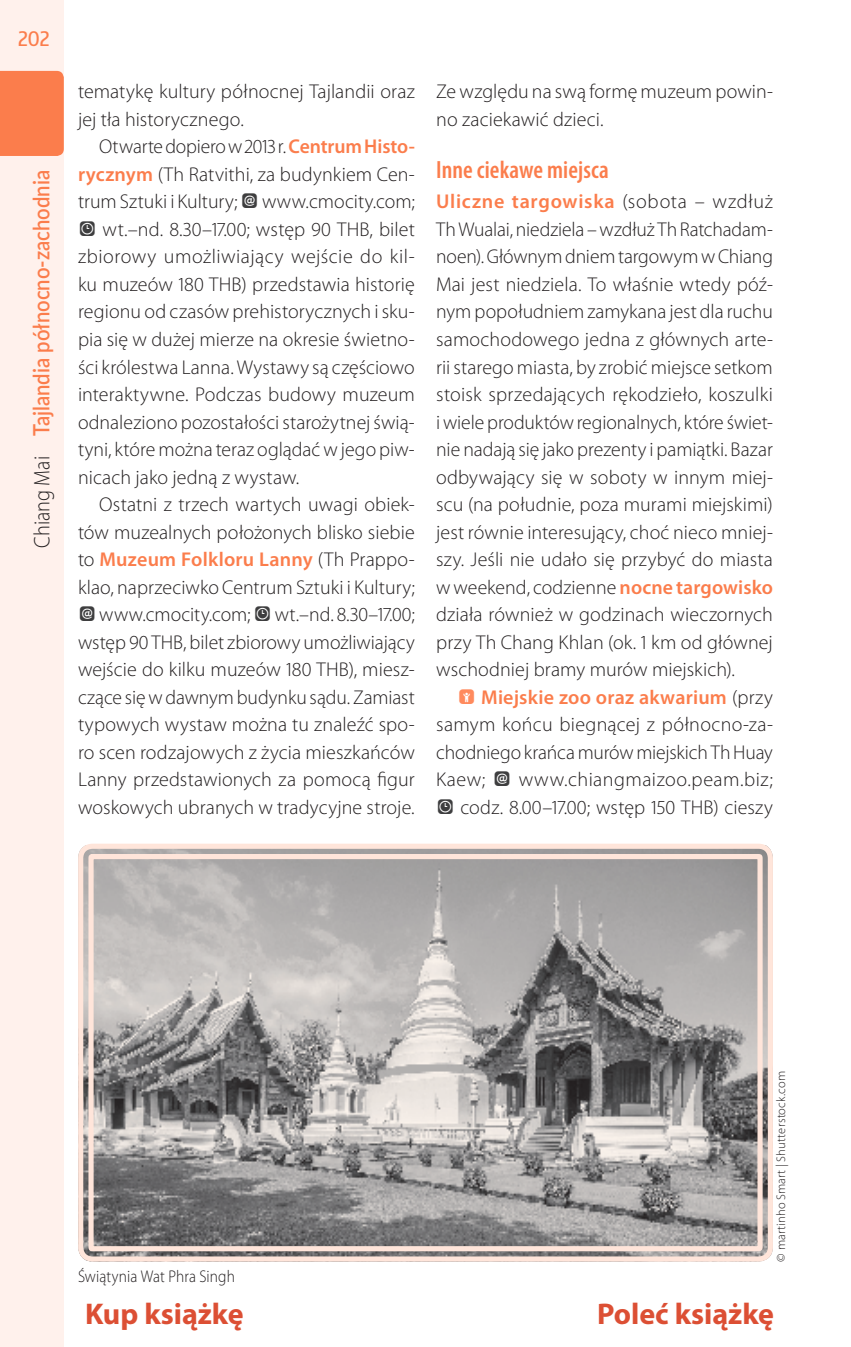
<style>
.page{position:relative;width:851px;height:1347px;background:#fff}
.page>*{position:absolute;margin:0;border:0;box-sizing:border-box;transform-origin:0 0}
.t1{font:700 30px "Myriad Pro";color:#dc4f34}
.t2{font:600 condensed 25px "Myriad Pro";letter-spacing:.005em;color:#fb7d4c}
.t3{font:600 22.5px "Lato";color:#fb7d4c;scale:.9 1}
.t4{font:300 20px/27.5px "Myriad Pro";letter-spacing:.005em;color:#231f20;text-align:justify}
.t5{font:500 20px "Encode Sans Condensed";color:#fb7d4c}
.t6{font:300 17px "Myriad Pro";letter-spacing:.005em;color:#231f20;scale:.9 1}
.t7{font:300 12.5px "Myriad Pro";letter-spacing:.015em;color:#231f20}
.s1{font-family:"Myriad Pro";font-weight:300;color:#231f20}
.s2{font-weight:600;color:#fb7d4c}
.s3{font-family:"ikony";font-weight:400;color:#3e3e3f}
.s4{font-family:"ikony";font-weight:400;color:#ff8a5d}
</style>
<div class="page">
<div style="left:0;top:0;width:64px;height:1346px;background:#fff1ec"></div>
<div style="left:0;top:71px;width:64px;height:85px;background:#fb7d4c"></div>
<div style="left:78px;top:843px;width:694px;height:418px;border:5px solid #ffe5da;border-radius:12px"></div>
<svg style="left:86px;top:851px;width:679px;height:402px;background:#a29f9e"></svg>
<p class="t5" style="left:18px;top:26px;width:33px">202</p>
<p class="t3" style="left:25px;top:547px;width:421px;rotate:-90deg"><span class="s1">Chiang Mai</span> Tajlandia północno-zachodnia</p>
<p class="t4" style="left:78px;top:78px;width:338px">tematykę kultury północnej Tajlandii oraz jej tła historycznego.</p>
<p class="t4" style="left:78px;top:133px;width:338px;text-indent:21px">Otwarte dopiero w 2013 r. <span class="s2">Centrum Histo&shy;rycznym</span> (Th Ratvithi, za budynkiem Cen&shy;trum Sztuki i Kultury; <span class="s3">@</span> www.cmocity.com; <span class="s3">)</span> wt.–nd. 8.30–17.00; wstęp 90 THB, bilet zbiorowy umożliwiający wejście do kil&shy;ku muzeów 180 THB) przedstawia historię regionu od czasów prehistorycznych i sku&shy;pia się w dużej mierze na okresie świetno&shy;ści królestwa Lanna. Wystawy są częściowo interaktywne. Podczas budowy muzeum odnaleziono pozostałości starożytnej świą&shy;tyni, które można teraz oglądać w jego piw&shy;nicach jako jedną z wystaw.</p>
<p class="t4" style="left:78px;top:490px;width:338px;text-indent:21px">Ostatni z trzech wartych uwagi obiek&shy;tów muzealnych położonych blisko siebie to <span class="s2">Muzeum Folkloru Lanny</span> (Th Prappo&shy;klao, naprzeciwko Centrum Sztuki i Kultury; <span class="s3">@</span> www.cmocity.com; <span class="s3">)</span> wt.–nd. 8.30–17.00; wstęp 90 THB, bilet zbiorowy umożliwiający wejście do kilku muzeów 180 THB), miesz&shy;czące się w dawnym budynku sądu. Zamiast typowych wystaw można tu znaleźć spo&shy;ro scen rodzajowych z życia mieszkańców Lanny przedstawionych za pomocą figur woskowych ubranych w tradycyjne stroje.</p>
<p class="t4" style="left:436px;top:78px;width:338px">Ze względu na swą formę muzeum powin&shy;no zaciekawić dzieci.</p>
<p class="t2" style="left:436px;top:155px;width:174px">Inne ciekawe miejsca</p>
<p class="t4" style="left:436px;top:188px;width:338px"><span class="s2">Uliczne targowiska</span> (sobota – wzdłuż Th Wualai, niedziela – wzdłuż Th Ratchadam&shy;noen). Głównym dniem targowym w Chiang Mai jest niedziela. To właśnie wtedy póź&shy;nym popołudniem zamykana jest dla ruchu samochodowego jedna z głównych arte&shy;rii starego miasta, by zrobić miejsce setkom stoisk sprzedających rękodzieło, koszulki i wiele produktów regionalnych, które świet&shy;nie nadają się jako prezenty i pamiątki. Bazar odbywający się w soboty w innym miej&shy;scu (na południe, poza murami miejskimi) jest równie interesujący, choć nieco mniej&shy;szy. Jeśli nie udało się przybyć do miasta w weekend, codzienne <span class="s2">nocne targowisko </span>działa również w godzinach wieczornych przy Th Chang Khlan (ok. 1 km od głównej wschodniej bramy murów miejskich).</p>
<p class="t4" style="left:436px;top:683px;width:338px;text-indent:21px"><span class="s4">-</span> <span class="s2">Miejskie zoo oraz akwarium</span> (przy samym końcu biegnącej z północno-za&shy;chodniego krańca murów miejskich Th Huay Kaew; <span class="s3">@</span> www.chiangmaizoo.peam.biz; <span class="s3">)</span> codz. 8.00–17.00; wstęp 150 THB) cieszy</p>
<p class="t6" style="left:78px;top:1265px;width:176px">Świątynia Wat Phra Singh</p>
<p class="t7" style="left:773px;top:1261px;width:192px;rotate:-90deg">© martinho Smart | Shutterstock.com</p>
<h1 class="t1" style="left:85px;top:1294px;width:160px">Kup książkę</h1>
<h1 class="t1" style="left:597px;top:1294px;width:178px">Poleć książkę</h1>
</div>
